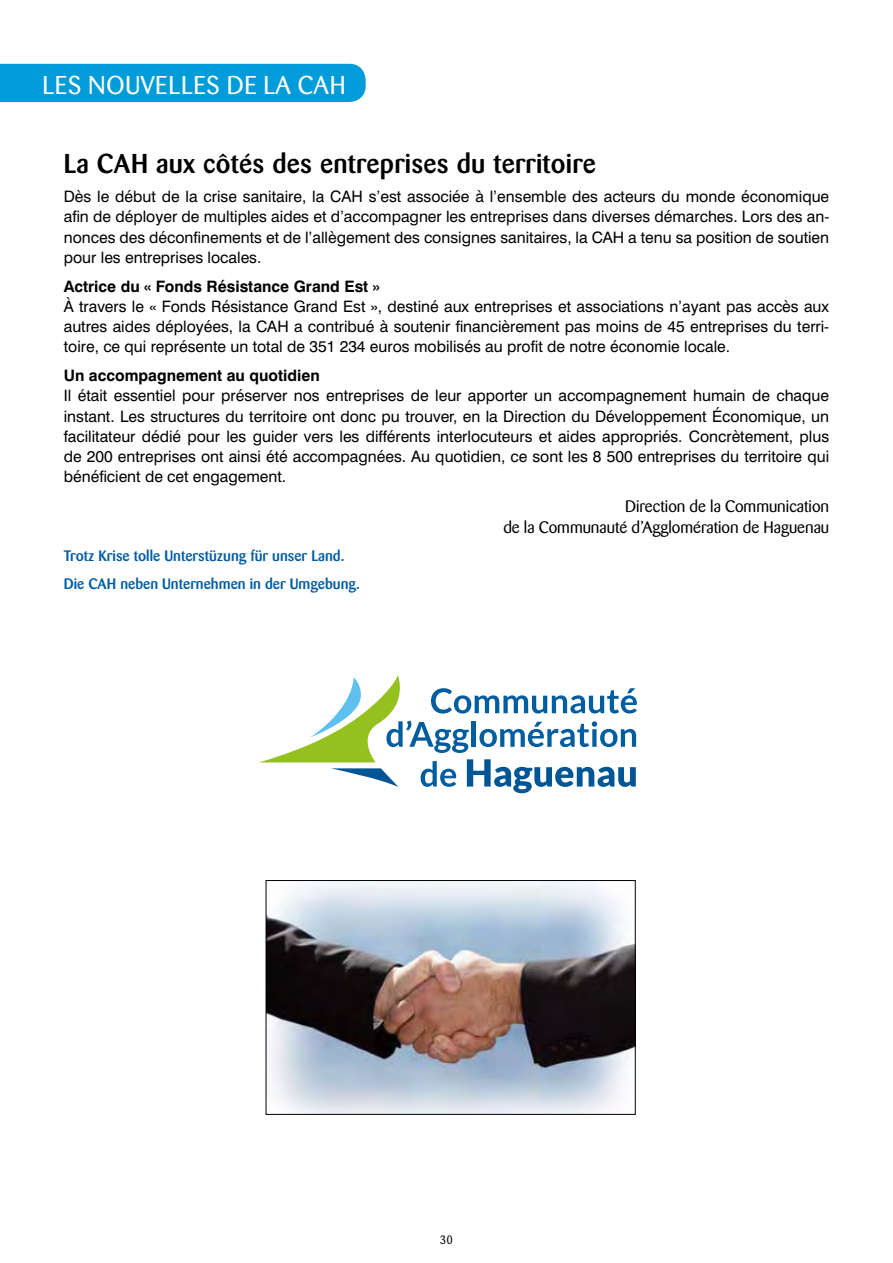
<style>
.page{position:relative;width:893px;height:1263px;background:#fff}
.page>*{position:absolute;margin:0;border:0;box-sizing:border-box;transform-origin:0 0}
.t1{font:500 27px "Barmeno";letter-spacing:.01em;color:#000}
.t2{font:25.5px "Barmeno";letter-spacing:.03em;color:#fff}
.t3{font:16.5px/21px "Barmeno";color:#000;text-align:right}
.t4{font:15.75px/20.2px "Swiss 721 BT";color:#000;text-align:justify}
.t5{font:700 15.75px "Swiss 721 BT";color:#000}
.t6{font:500 15px/28px "Barmeno";color:#005da4}
.t7{font:12px "Barmeno";color:#000}
</style>
<div class="page">
<img style="left:268px;top:882px;width:365px;height:231px">
<div style="left:266px;top:880px;width:369px;height:235px;border:1px solid #000"></div>
<div style="left:0;top:64px;width:366px;height:38px;background:#009bd9"></div>
<svg style="left:259px;top:675px;width:378px;height:118px"></svg>
<h2 class="t2" style="left:43px;top:70px;width:305px">LES NOUVELLES DE LA CAH</h2>
<h1 class="t1" style="left:64px;top:148px;width:534px">La CAH aux côtés des entreprises du territoire</h1>
<p class="t4" style="left:64px;top:186px;width:767px">Dès le début de la crise sanitaire, la CAH s’est associée à l’ensemble des acteurs du monde économique afin de déployer de multiples aides et d’accompagner les entreprises dans diverses démarches. Lors des an&shy;nonces des déconfinements et de l’allègement des consignes sanitaires, la CAH a tenu sa position de soutien pour les entreprises locales.</p>
<p class="t5" style="left:64px;top:276px;width:318px">Actrice du « Fonds Résistance Grand Est »</p>
<p class="t4" style="left:64px;top:296px;width:767px">À travers le « Fonds Résistance Grand Est », destiné aux entreprises et associations n’ayant pas accès aux autres aides déployées, la CAH a contribué à soutenir financièrement pas moins de 45 entreprises du terri&shy;toire, ce qui représente un total de 351 234 euros mobilisés au profit de notre économie locale.</p>
<p class="t5" style="left:64px;top:366px;width:257px">Un accompagnement au quotidien</p>
<p class="t4" style="left:64px;top:386px;width:767px">Il était essentiel pour préserver nos entreprises de leur apporter un accompagnement humain de chaque instant. Les structures du territoire ont donc pu trouver, en la Direction du Développement Économique, un facilitateur dédié pour les guider vers les différents interlocuteurs et aides appropriés. Concrètement, plus de 200 entreprises ont ainsi été accompagnées. Au quotidien, ce sont les 8 500 entreprises du territoire qui bénéficient de cet engagement.</p>
<p class="t3" style="left:503px;top:496px;width:327px">Direction de la Communication<br>de la Communauté d’Agglomération de Haguenau</p>
<p class="t6" style="left:64px;top:542px;width:297px">Trotz Krise tolle Unterstüzung für unser Land.<br>Die CAH neben Unternehmen in der Umgebung.</p>
<p class="t7" style="left:440px;top:1233px;width:15px">30</p>
</div>
